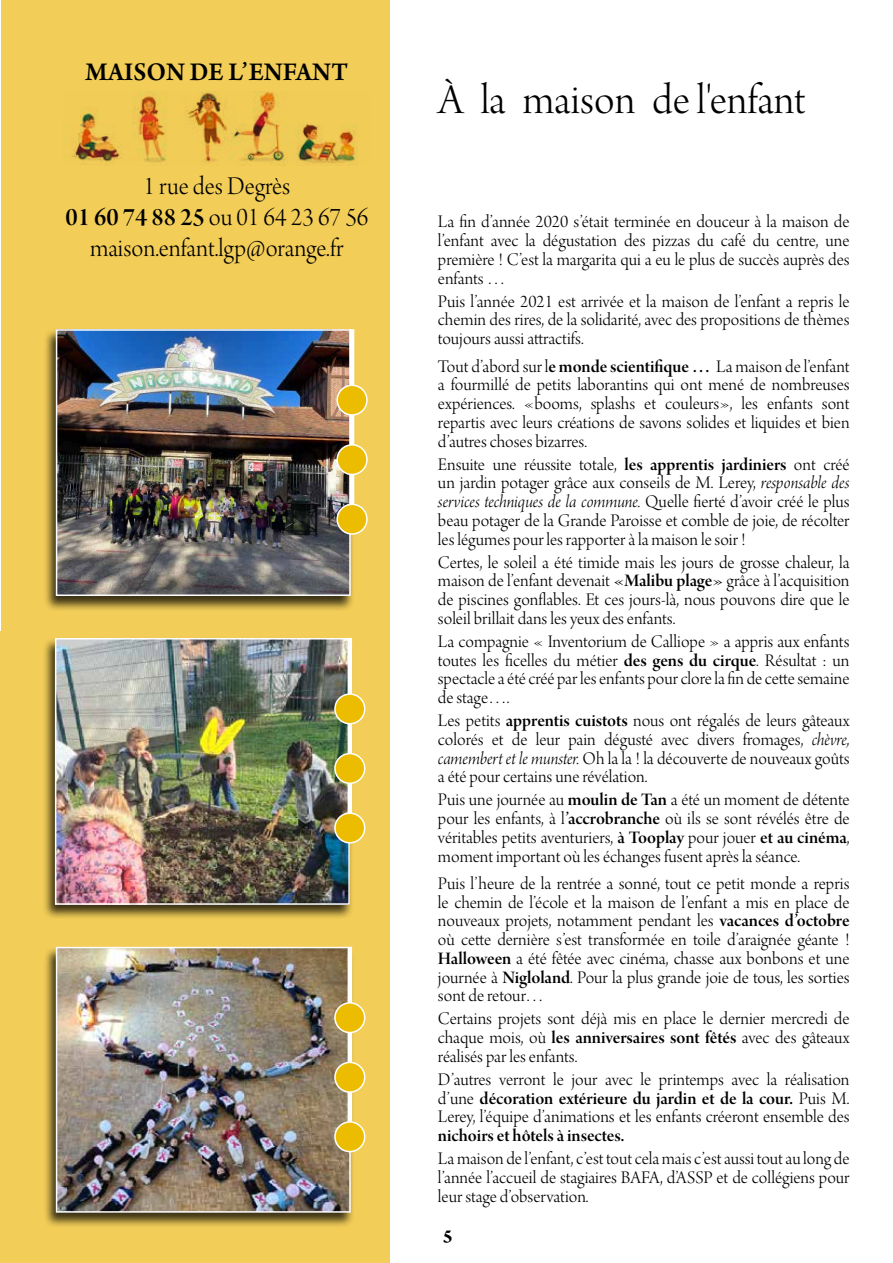
<style>
.page{position:relative;width:893px;height:1263px;background:#fff}
.page>*{position:absolute;margin:0;border:0;box-sizing:border-box;transform-origin:0 0}
.t1{font:45px "Arno Pro Light Display";color:#000}
.t2{font:27px/31px "Arno Pro Light Display";color:#000;text-align:center}
.t3{font:600 27px "Arno Pro";color:#000}
.t4{font:700 19.5px "Arno Pro";color:#000}
.t5{font:18.75px/18.8px "Arno Pro Light Display";color:#000;text-align:justify}
.t6{font:18.75px "Arno Pro Smbd Display";color:#000}
.t7{font:18.75px "Arno Pro Light Italic Display";letter-spacing:-.005em;color:#000}
.s1{font-family:"Arno Pro Smbd Display"}
.s2{font-family:"Arno Pro Light Italic Display"}
.s3{font-family:"Arno Pro Light Display"}
.s4{font-family:"Arno Pro Bold Display";color:#fff}
</style>
<div class="page">
<div style="left:1px;top:0;width:389px;height:1263px;background:#f2cd58"></div>
<hr style="left:0;top:631px;width:1px;height:632px;background:#f2cd58">
<img style="left:71px;top:92px;width:286px;height:74px">
<div style="left:43px;top:946px;width:311px;height:282px;background:#000;opacity:.75"></div>
<img style="left:59px;top:950px;width:289px;height:260px">
<div style="left:56px;top:947px;width:295px;height:266px;border:2px solid #fff"></div>
<div style="left:42px;top:637px;width:311px;height:283px;background:#000;opacity:.75"></div>
<img style="left:58px;top:641px;width:289px;height:261px">
<div style="left:55px;top:638px;width:295px;height:267px;border:2px solid #fff"></div>
<hr style="left:348px;top:638px;width:4px;height:203px;background:#fff">
<div style="left:335px;top:694px;width:30px;height:30px;background:#ebbc00;border-radius:50%"></div>
<div style="left:334px;top:693px;width:31px;height:31px;border:2px solid #fff;border-radius:50%"></div>
<div style="left:335px;top:754px;width:30px;height:29px;background:#ebbc00;border-radius:50%"></div>
<div style="left:334px;top:753px;width:31px;height:31px;border:2px solid #fff;border-radius:50%"></div>
<div style="left:335px;top:813px;width:30px;height:30px;background:#ebbc00;border-radius:50%"></div>
<div style="left:334px;top:812px;width:31px;height:31px;border:2px solid #fff;border-radius:50%"></div>
<div style="left:43px;top:328px;width:311px;height:283px;background:#000;opacity:.75"></div>
<img style="left:59px;top:332px;width:289px;height:261px">
<div style="left:56px;top:329px;width:295px;height:267px;border:2px solid #fff"></div>
<hr style="left:348px;top:947px;width:4px;height:203px;background:#fff">
<div style="left:335px;top:1003px;width:30px;height:29px;background:#ebbc00;border-radius:50%"></div>
<div style="left:334px;top:1002px;width:31px;height:31px;border:2px solid #fff;border-radius:50%"></div>
<div style="left:335px;top:1062px;width:30px;height:30px;background:#ebbc00;border-radius:50%"></div>
<div style="left:334px;top:1062px;width:31px;height:31px;border:2px solid #fff;border-radius:50%"></div>
<div style="left:335px;top:1122px;width:30px;height:29px;background:#ebbc00;border-radius:50%"></div>
<div style="left:334px;top:1121px;width:31px;height:31px;border:2px solid #fff;border-radius:50%"></div>
<hr style="left:350px;top:329px;width:4px;height:203px;background:#fff">
<div style="left:337px;top:385px;width:30px;height:30px;background:#ebbc00;border-radius:50%"></div>
<div style="left:336px;top:384px;width:32px;height:32px;border:2px solid #fff;border-radius:50%"></div>
<div style="left:337px;top:445px;width:30px;height:29px;background:#ebbc00;border-radius:50%"></div>
<div style="left:336px;top:444px;width:32px;height:31px;border:2px solid #fff;border-radius:50%"></div>
<div style="left:337px;top:504px;width:30px;height:30px;background:#ebbc00;border-radius:50%"></div>
<div style="left:336px;top:504px;width:32px;height:31px;border:2px solid #fff;border-radius:50%"></div>
<h2 class="t3" style="left:85px;top:56px;width:264px">MAISON DE L’ENFANT</h2>
<h2 class="t2" style="left:65px;top:173px;width:304px">1 rue des Degrès<br><span class="s1">01 60 74 88 25</span> ou 01 64 23 67 56 maison.enfant.lgp@orange.fr</h2>
<h1 class="t1" style="left:438px;top:75px;width:369px">À la maison de l'enfant</h1>
<p class="t5" style="left:438px;top:214px;width:413px">La fin d’année 2020 s’était terminée en douceur à la maison de l’enfant avec la dégustation des pizzas du café du centre, une première ! C’est la margarita qui a eu le plus de succès auprès des enfants …</p>
<p class="t5" style="left:438px;top:293px;width:413px">Puis l’année 2021 est arrivée et la maison de l’enfant a repris le chemin des rires, de la solidarité, avec des propositions de thèmes toujours aussi attractifs.</p>
<p class="t5" style="left:438px;top:358px;width:413px">Tout d’abord sur l<span class="s1">e monde scientifique …</span> La maison de l’enfant a fourmillé de petits laborantins qui ont mené de nombreuses expériences. «booms, splashs et couleurs», les enfants sont repartis avec leurs créations de savons solides et liquides et bien d’autres choses bizarres.</p>
<p class="t5" style="left:438px;top:456px;width:413px">Ensuite une réussite totale, <span class="s1">les apprentis jardiniers</span> ont créé un jardin potager grâce aux conseils de M. Lerey, <span class="s2">responsable des</span></p>
<p class="t7" style="left:438px;top:491px;width:413px">services techniques de la commune. <span class="s3">Quelle fierté d’avoir créé le plus</span></p>
<p class="t5" style="left:438px;top:512px;width:413px">beau potager de la Grande Paroisse et comble de joie, de récolter les légumes pour les rapporter à la maison le soir !<span class="s4">Des atés cet été</span></p>
<p class="t5" style="left:438px;top:554px;width:413px">Certes, le soleil a été timide mais les jours de grosse chaleur, la maison de l’enfant devenait <span class="s1">«Malibu plage»</span> grâce à l’acquisition de piscines gonflables. Et ces jours-là, nous pouvons dire que le soleil brillait dans les yeux des enfants.</p>
<p class="t5" style="left:438px;top:633px;width:413px">La compagnie « Inventorium de Calliope » a appris aux enfants toutes les ficelles du métier <span class="s1">des gens du cirque</span>. Résultat : un spectacle a été créé par les enfants pour clore la fin de cette semaine de stage….</p>
<p class="t5" style="left:438px;top:712px;width:413px">Les petits <span class="s1">apprentis cuistots</span> nous ont régalés de leurs gâteaux colorés et de leur pain dégusté avec divers fromages, <span class="s2">chèvre, camembert et le munster.</span> Oh la la ! la découverte de nouveaux goûts a été pour certains une révélation.</p>
<p class="t5" style="left:438px;top:792px;width:413px">Puis une journée au <span class="s1">moulin de Tan</span> a été un moment de détente pour les enfants, à l<span class="s1">’accrobranche</span> où ils se sont révélés être de véritables petits aventuriers, <span class="s1">à Tooplay</span> pour jouer <span class="s1">et au cinéma</span>, moment important où les échanges fusent après la séance.</p>
<p class="t5" style="left:438px;top:875px;width:413px">Puis l’heure de la rentrée a sonné, tout ce petit monde a repris le chemin de l’école et la maison de l’enfant a mis en place de nouveaux projets, notamment pendant les <span class="s1">vacances d’octobre </span>où cette dernière s’est transformée en toile d’araignée géante !<br><span class="s1">Halloween</span> a été fêtée avec cinéma, chasse aux bonbons et une journée à <span class="s1">Nigloland</span>. Pour la plus grande joie de tous, les sorties sont de retour…</p>
<p class="t5" style="left:438px;top:1011px;width:413px">Certains projets sont déjà mis en place le dernier mercredi de chaque mois, où <span class="s1">les anniversaires sont fêtés</span> avec des gâteaux réalisés par les enfants.</p>
<p class="t5" style="left:438px;top:1071px;width:413px">D’autres verront le jour avec le printemps avec la réalisation</p>
<p class="t6" style="left:438px;top:1088px;width:413px"><span class="s3">d’une</span> décoration extérieure du jardin et de la cour. <span class="s3">Puis M.</span></p>
<p class="t5" style="left:438px;top:1109px;width:413px">Lerey, l’équipe d’animations et les enfants créeront ensemble des</p>
<p class="t6" style="left:438px;top:1125px;width:188px">nichoirs et hôtels à insectes.</p>
<p class="t5" style="left:438px;top:1150px;width:413px">La maison de l’enfant, c’est tout cela mais c’est aussi tout au long de l’année l’accueil de stagiaires BAFA, d’ASSP et de collégiens pour leur stage d’observation.</p>
<p class="t4" style="left:443px;top:1225px;width:11px">5</p>
</div>
